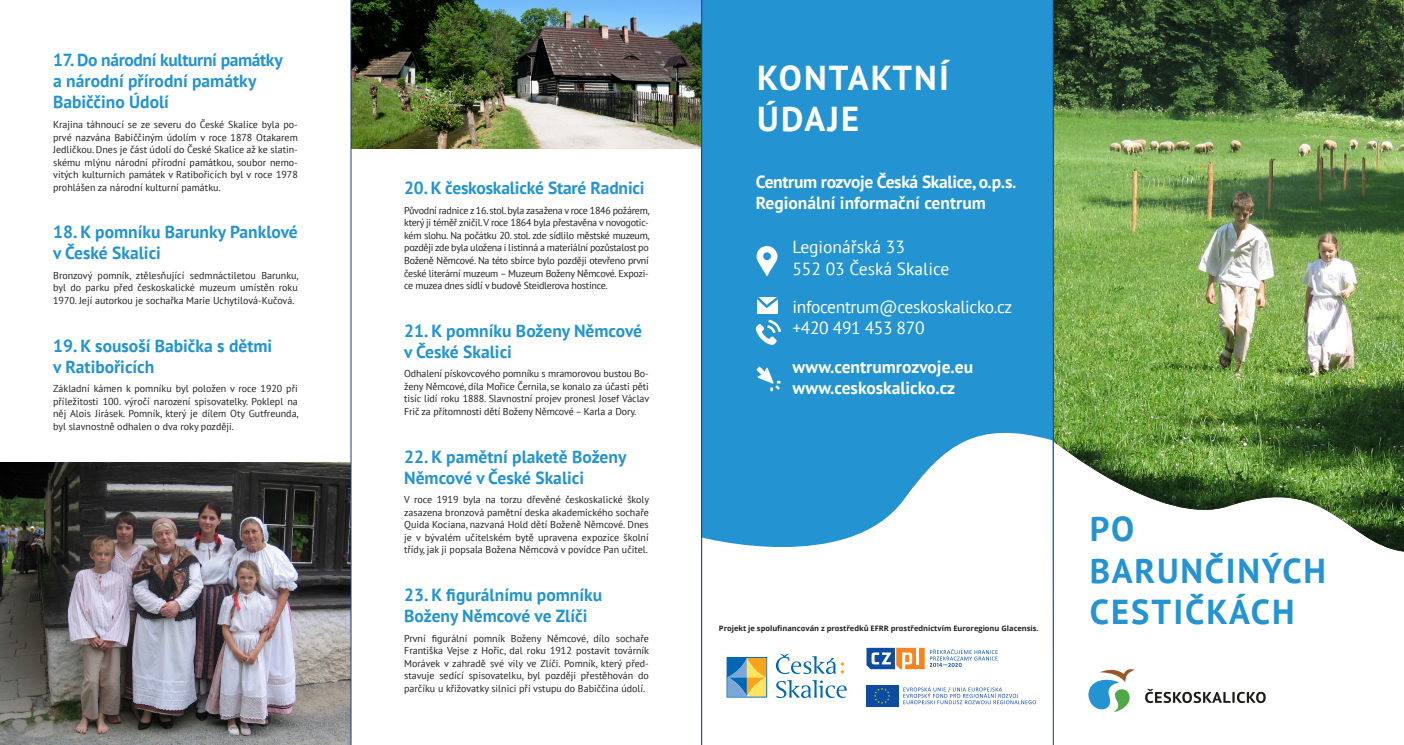
<style>
.page{position:relative;width:1404px;height:745px;background:#fff}
.page>*{position:absolute;margin:0;border:0;box-sizing:border-box;transform-origin:0 0}
.nadpis{font:700 34.5px/41.4px "PT Sans";letter-spacing:.05em;color:#2393d1}
.nadpis-2{font:700 34.5px/41.4px "PT Sans";letter-spacing:.06em;color:#fff}
.text{font:700 17.5px/21px "PT Sans";color:#2393d1}
.text-2{font:700 17.5px/21px "PT Sans";letter-spacing:-.02em;color:#fff}
.text-3{font:17.5px/21px "PT Sans";letter-spacing:-.02em;color:#fff}
.text-4{font:700 17.5px/21px "PT Sans";color:#fff}
.text-5{font:17.5px/21px "PT Sans";color:#fff}
.text-6{font:10px/12.5px "PT Sans";color:#231f20;text-align:justify}
.text-7{font:700 7.5px "Open Sans";color:#231f20}
</style>
<div class="page">
<div style="left:701px;top:0;width:351px;height:744px;background:#2393d1"></div>
<svg style="left:755px;top:319px;width:26px;height:26px"></svg>
<div style="left:756px;top:297px;width:21px;height:17px;background:#fff"></div>
<svg style="left:756px;top:297px;width:22px;height:13px"></svg>
<svg style="left:756px;top:366px;width:25px;height:26px"></svg>
<svg style="left:756px;top:246px;width:21px;height:30px"></svg>
<svg style="left:702px;top:419px;width:350px;height:325px;fill:#fff"></svg>
<svg style="left:1145px;top:688px;width:120px;height:14px"></svg>
<svg style="left:1088px;top:669px;width:46px;height:42px"></svg>
<img style="left:1053px;top:0;width:350px;height:551px">
<svg style="left:726px;top:656px;width:41px;height:41px;background:#98a78c"></svg>
<svg style="left:776px;top:679px;width:70px;height:18px"></svg>
<svg style="left:775px;top:653px;width:69px;height:20px"></svg>
<svg style="left:866px;top:647px;width:131px;height:21px;background:#c2c1c6"></svg>
<hr style="left:915px;top:647px;width:3px;height:17px;background:#fff">
<div style="left:866px;top:684px;width:32px;height:22px;background:#0d4da1"></div>
<svg style="left:874px;top:688px;width:16px;height:15px"></svg>
<svg style="left:903px;top:686px;width:132px;height:17px;background:#d9e3f0"></svg>
<img style="left:351px;top:0;width:350px;height:149px">
<img style="left:0;top:462px;width:350px;height:282px">
<hr style="left:350px;top:0;width:1px;height:744px;background:#1f3685">
<hr style="left:701px;top:0;width:1px;height:744px;background:#1f3685">
<hr style="left:1052px;top:0;width:1px;height:744px;background:#1f3685">
<p class="text" style="left:53px;top:49px;width:231px">17. Do národní kulturní památky a národní přírodní památky<br>Babiččino Údolí</p>
<p class="text-6" style="left:53px;top:118px;width:246px">Krajina táhnoucí se ze severu do České Skalice byla po&shy;prvé nazvána Babiččiným údolím v roce 1878 Otakarem Jedličkou. Dnes je část údolí do České Skalice až ke slatin&shy;skému mlýnu národní přírodní památkou, soubor nemo&shy;vitých kulturních památek v Ratibořicích byl v roce 1978 prohlášen za národní kulturní památku.</p>
<p class="text" style="left:53px;top:221px;width:246px">18. K pomníku Barunky Panklové v České Skalici</p>
<p class="text-6" style="left:53px;top:269px;width:247px">Bronzový pomník, ztělesňující sedmnáctiletou Barunku, byl do parku před českoskalické muzeum umístěn roku 1970. Její autorkou je sochařka Marie Uchytilová-Kučová.</p>
<p class="text" style="left:53px;top:334px;width:221px">19. K sousoší Babička s dětmi v Ratibořicích</p>
<p class="text-6" style="left:53px;top:382px;width:247px">Základní kámen k pomníku byl položen v roce 1920 při příležitosti 100. výročí narození spisovatelky. Poklepl na něj Alois Jirásek. Pomník, který je dílem Oty Gutfreunda, byl slavnostně odhalen o dva roky později.</p>
<p class="text" style="left:404px;top:177px;width:242px">20. K českoskalické Staré Radnici</p>
<p class="text-6" style="left:404px;top:204px;width:247px">Původní radnice z 16. stol. byla zasažena v roce 1846 požárem, který ji téměř zničil. V roce 1864 byla přestavěna v novogotic&shy;kém slohu. Na počátku 20. stol. zde sídlilo městské muzeum, později zde byla uložena i listinná a materiální pozůstalost po Boženě Němcové. Na této sbírce bylo později otevřeno první české literární muzeum – Muzeum Boženy Němcové. Expozi&shy;ce muzea dnes sídlí v budově Steidlerova hostince.</p>
<p class="text" style="left:404px;top:319px;width:239px">21. K pomníku Boženy Němcové v České Skalici</p>
<p class="text-6" style="left:404px;top:367px;width:246px">Odhalení pískovcového pomníku s mramorovou bustou Bo&shy;ženy Němcové, díla Mořice Černila, se konalo za účasti pěti tisíc lidí roku 1888. Slavnostní projev pronesl Josef Václav Frič za přítomnosti dětí Boženy Němcové – Karla a Dory.</p>
<p class="text" style="left:404px;top:445px;width:224px">22. K pamětní plaketě Boženy<br>Němcové v České Skalici</p>
<p class="text-6" style="left:404px;top:493px;width:246px">V roce 1919 byla na torzu dřevěné českoskalické školy zasazena bronzová pamětní deska akademického sochaře Quida Kociana, nazvaná Hold dětí Boženě Němcové. Dnes je v bývalém učitelském bytě upravena expozice školní třídy, jak ji popsala Božena Němcová v povídce Pan učitel.</p>
<p class="text" style="left:404px;top:583px;width:199px">23. K figurálnímu pomníku<br>Boženy Němcové ve Zlíči</p>
<p class="text-6" style="left:404px;top:631px;width:246px">První figurální pomník Boženy Němcové, dílo sochaře Františka Vejse z Hořic, dal roku 1912 postavit továrník Morávek v zahradě své vily ve Zlíči. Pomník, který před&shy;stavuje sedící spisovatelku, byl později přestěhován do parčíku u křižovatky silnici při vstupu do Babiččina údolí.</p>
<p class="nadpis-2" style="left:757px;top:56px;width:193px">KONTAKTNÍ<br>ÚDAJE</p>
<p class="text-2" style="left:755px;top:171px;width:262px">Centrum rozvoje Česká Skalice, o.p.s.<br>Regionální informační centrum</p>
<p class="text-5" style="left:792px;top:236px;width:158px">Legionářská 33<br>552 03 Česká Skalice</p>
<p class="text-3" style="left:792px;top:296px;width:221px">infocentrum@ceskoskalicko.cz +420 491 453 870</p>
<p class="text-4" style="left:792px;top:356px;width:182px">www.centrumrozvoje.eu www.ceskoskalicko.cz</p>
<p class="text-7" style="left:719px;top:622px;width:321px">Projekt je spolufinancován z prostředků EFRR prostřednictvím Euroregionu Glacensis.</p>
<p class="nadpis" style="left:1089px;top:507px;width:237px">PO<br>BARUNČINÝCH</p>
<p class="nadpis" style="left:1089px;top:590px;width:206px">CESTIČKÁCH</p>
</div>
